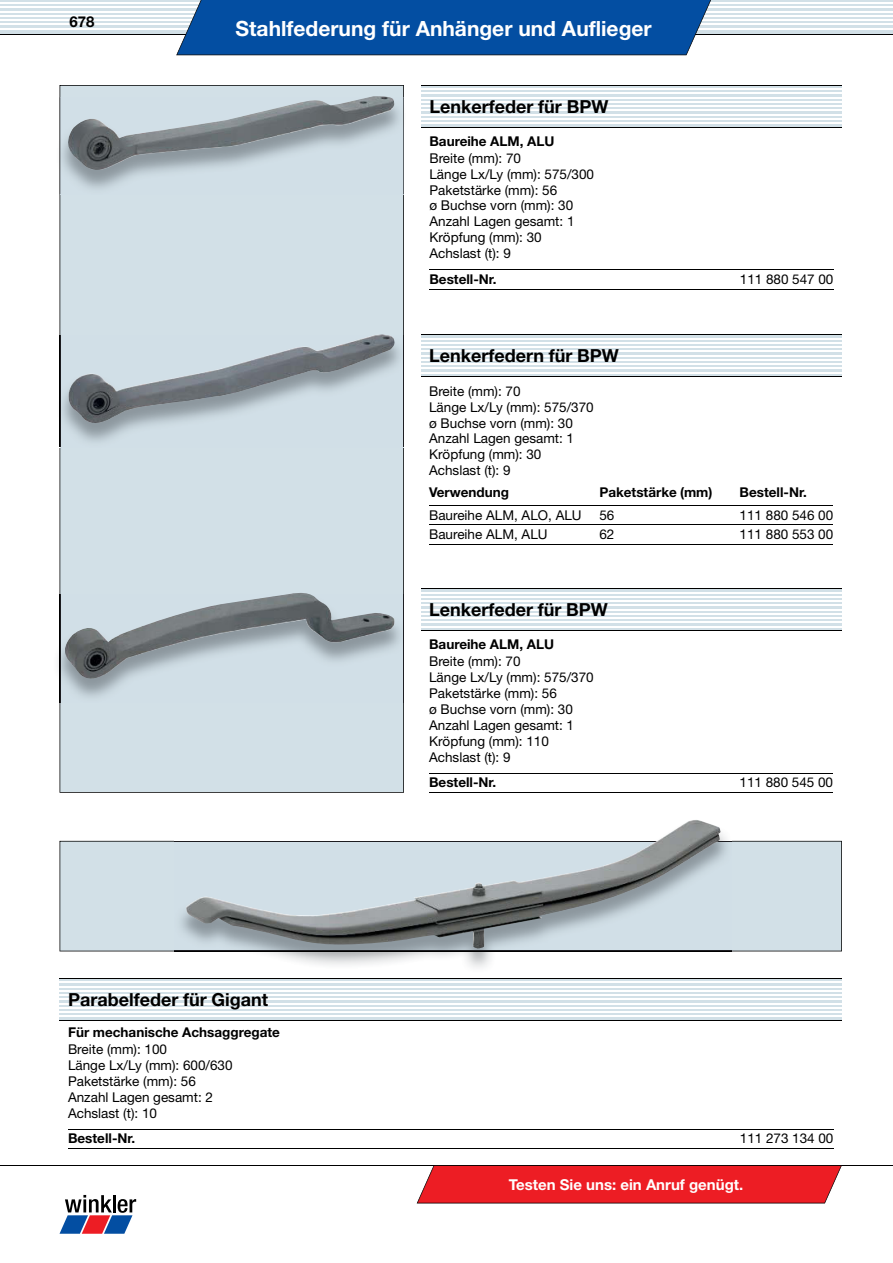
<style>
.page{position:relative;width:893px;height:1263px;background:#fff}
.page>*{position:absolute;margin:0;border:0;box-sizing:border-box;transform-origin:0 0}
.t1{font:700 21px "Helvetica Neue";color:#fff}
.t2{font:700 18px "Helvetica Neue";color:#000}
.t3{font:700 15px "Helvetica Neue";color:#fff}
.t4{font:700 15px "Helvetica Neue";color:#000}
.t5{font:13.5px/15.9px "Helvetica Neue";color:#000}
.t6{font:700 13.5px "Helvetica Neue";color:#000}
</style>
<div class="page">
<svg style="left:0;top:0;width:893px;height:34px;fill:#d2e0e7"></svg>
<hr style="left:0;top:2px;width:893px;height:2px;background:#fff">
<hr style="left:0;top:7px;width:893px;height:1px;background:#fff">
<hr style="left:0;top:11px;width:893px;height:1px;background:#fff">
<hr style="left:0;top:15px;width:893px;height:1px;background:#fff">
<hr style="left:0;top:19px;width:893px;height:2px;background:#fff">
<hr style="left:0;top:24px;width:893px;height:1px;background:#fff">
<hr style="left:0;top:28px;width:893px;height:1px;background:#fff">
<hr style="left:0;top:34px;width:893px;height:1px;background:#000">
<div style="left:176px;top:0;width:535px;height:55px;background:#034ea2"></div>
<svg style="left:60px;top:1195px;width:76px;height:39px"></svg>
<hr style="left:0;top:1165px;width:893px;height:1px;background:#000">
<svg style="left:417px;top:1165px;width:425px;height:38px;background:#e5242b"></svg>
<div style="left:60px;top:85px;width:344px;height:708px;background:#d2e0e7"></div>
<svg style="left:421px;top:86px;width:421px;height:41px;fill:#d2e0e7"></svg>
<hr style="left:421px;top:89px;width:421px;height:1px;background:#fff">
<hr style="left:421px;top:93px;width:421px;height:1px;background:#fff">
<hr style="left:421px;top:97px;width:421px;height:1px;background:#fff">
<hr style="left:421px;top:101px;width:421px;height:2px;background:#fff">
<hr style="left:421px;top:106px;width:421px;height:1px;background:#fff">
<hr style="left:421px;top:110px;width:421px;height:1px;background:#fff">
<hr style="left:421px;top:114px;width:421px;height:1px;background:#fff">
<hr style="left:421px;top:118px;width:421px;height:2px;background:#fff">
<hr style="left:421px;top:123px;width:421px;height:1px;background:#fff">
<hr style="left:421px;top:85px;width:421px;height:1px;background:#000">
<hr style="left:421px;top:127px;width:421px;height:1px;background:#000">
<hr style="left:429px;top:270px;width:311px;height:1px;background:#000">
<hr style="left:429px;top:289px;width:311px;height:1px;background:#000">
<hr style="left:740px;top:270px;width:93px;height:1px;background:#000">
<hr style="left:740px;top:289px;width:93px;height:1px;background:#000">
<img style="left:61px;top:97px;width:342px;height:97px">
<hr style="left:404px;top:97px;width:1px;height:97px;background:#000">
<hr style="left:403px;top:97px;width:1px;height:97px;background:#1d1d21">
<hr style="left:60px;top:97px;width:1px;height:97px;background:#1d1d21">
<img style="left:67px;top:96px;width:328px;height:75px">
<div style="left:60px;top:841px;width:782px;height:110px;background:#d2e0e7"></div>
<svg style="left:421px;top:335px;width:421px;height:42px;fill:#d2e0e7"></svg>
<hr style="left:421px;top:338px;width:421px;height:1px;background:#fff">
<hr style="left:421px;top:342px;width:421px;height:1px;background:#fff">
<hr style="left:421px;top:346px;width:421px;height:2px;background:#fff">
<hr style="left:421px;top:351px;width:421px;height:1px;background:#fff">
<hr style="left:421px;top:355px;width:421px;height:1px;background:#fff">
<hr style="left:421px;top:359px;width:421px;height:1px;background:#fff">
<hr style="left:421px;top:363px;width:421px;height:2px;background:#fff">
<hr style="left:421px;top:368px;width:421px;height:1px;background:#fff">
<hr style="left:421px;top:372px;width:421px;height:1px;background:#fff">
<hr style="left:421px;top:334px;width:421px;height:1px;background:#000">
<hr style="left:421px;top:377px;width:421px;height:1px;background:#000">
<hr style="left:429px;top:505px;width:170px;height:1px;background:#000">
<hr style="left:599px;top:505px;width:141px;height:1px;background:#000">
<hr style="left:740px;top:505px;width:93px;height:1px;background:#000">
<hr style="left:429px;top:524px;width:170px;height:1px;background:#000">
<hr style="left:429px;top:544px;width:170px;height:1px;background:#000">
<hr style="left:599px;top:524px;width:141px;height:1px;background:#000">
<hr style="left:599px;top:544px;width:141px;height:1px;background:#000">
<hr style="left:740px;top:524px;width:93px;height:1px;background:#000">
<hr style="left:740px;top:544px;width:93px;height:1px;background:#000">
<img style="left:59px;top:336px;width:344px;height:111px">
<hr style="left:404px;top:336px;width:1px;height:111px;background:#000">
<hr style="left:60px;top:336px;width:1px;height:111px;background:#1d1d21">
<hr style="left:403px;top:336px;width:1px;height:111px;background:#1d1d21">
<img style="left:68px;top:334px;width:327px;height:90px">
<svg style="left:421px;top:589px;width:421px;height:41px;fill:#d2e0e7"></svg>
<hr style="left:421px;top:592px;width:421px;height:1px;background:#fff">
<hr style="left:421px;top:596px;width:421px;height:1px;background:#fff">
<hr style="left:421px;top:600px;width:421px;height:2px;background:#fff">
<hr style="left:421px;top:605px;width:421px;height:1px;background:#fff">
<hr style="left:421px;top:609px;width:421px;height:1px;background:#fff">
<hr style="left:421px;top:613px;width:421px;height:1px;background:#fff">
<hr style="left:421px;top:617px;width:421px;height:2px;background:#fff">
<hr style="left:421px;top:622px;width:421px;height:1px;background:#fff">
<hr style="left:421px;top:626px;width:421px;height:1px;background:#fff">
<hr style="left:421px;top:588px;width:421px;height:1px;background:#000">
<hr style="left:421px;top:630px;width:421px;height:1px;background:#000">
<hr style="left:429px;top:773px;width:310px;height:1px;background:#000">
<hr style="left:429px;top:792px;width:310px;height:1px;background:#000">
<hr style="left:739px;top:773px;width:94px;height:1px;background:#000">
<hr style="left:739px;top:792px;width:94px;height:1px;background:#000">
<img style="left:58px;top:594px;width:345px;height:109px">
<hr style="left:404px;top:594px;width:1px;height:109px;background:#000">
<hr style="left:60px;top:594px;width:1px;height:109px;background:#1d1d21">
<hr style="left:403px;top:594px;width:1px;height:109px;background:#1d1d21">
<img style="left:64px;top:593px;width:331px;height:86px">
<img style="left:175px;top:834px;width:557px;height:134px">
<hr style="left:175px;top:841px;width:557px;height:1px;background:#1d1d21">
<hr style="left:175px;top:951px;width:557px;height:1px;background:#1d1d21">
<img style="left:186px;top:820px;width:535px;height:128px">
<svg style="left:60px;top:979px;width:782px;height:41px;fill:#d2e0e7"></svg>
<hr style="left:60px;top:982px;width:782px;height:1px;background:#fff">
<hr style="left:60px;top:986px;width:782px;height:1px;background:#fff">
<hr style="left:60px;top:990px;width:782px;height:1px;background:#fff">
<hr style="left:60px;top:994px;width:782px;height:2px;background:#fff">
<hr style="left:60px;top:999px;width:782px;height:1px;background:#fff">
<hr style="left:60px;top:1003px;width:782px;height:1px;background:#fff">
<hr style="left:60px;top:1007px;width:782px;height:1px;background:#fff">
<hr style="left:60px;top:1011px;width:782px;height:2px;background:#fff">
<hr style="left:60px;top:1016px;width:782px;height:1px;background:#fff">
<hr style="left:60px;top:978px;width:782px;height:1px;background:#000">
<hr style="left:60px;top:1020px;width:782px;height:1px;background:#000">
<hr style="left:68px;top:1129px;width:672px;height:1px;background:#000">
<hr style="left:68px;top:1148px;width:672px;height:1px;background:#000">
<hr style="left:740px;top:1129px;width:93px;height:1px;background:#000">
<hr style="left:740px;top:1148px;width:93px;height:1px;background:#000">
<p class="t4" style="left:70px;top:12px;width:27px">678</p>
<h1 class="t1" style="left:236px;top:16px;width:418px">Stahlfederung für Anhänger und Auflieger</h1>
<h2 class="t2" style="left:429px;top:95px;width:180px">Lenkerfeder für BPW</h2>
<p class="t6" style="left:429px;top:133px;width:126px">Baureihe ALM, ALU</p>
<p class="t5" style="left:429px;top:150px;width:166px">Breite (mm): 70<br>Länge Lx/Ly (mm): 575/300<br>Paketstärke (mm): 56<br>ø Buchse vorn (mm): 30<br>Anzahl Lagen gesamt: 1<br>Kröpfung (mm): 30<br>Achslast (t): 9</p>
<p class="t6" style="left:429px;top:271px;width:69px">Bestell-Nr.</p>
<p class="t5" style="left:740px;top:271px;width:95px">111 880 547 00</p>
<h2 class="t2" style="left:429px;top:344px;width:191px">Lenkerfedern für BPW</h2>
<p class="t5" style="left:429px;top:383px;width:166px">Breite (mm): 70<br>Länge Lx/Ly (mm): 575/370 ø Buchse vorn (mm): 30<br>Anzahl Lagen gesamt: 1<br>Kröpfung (mm): 30<br>Achslast (t): 9</p>
<p class="t6" style="left:429px;top:484px;width:82px">Verwendung</p>
<p class="t6" style="left:599px;top:484px;width:115px">Paketstärke (mm)</p>
<p class="t6" style="left:740px;top:484px;width:69px">Bestell-Nr.</p>
<p class="t5" style="left:429px;top:507px;width:154px">Baureihe ALM, ALO, ALU</p>
<p class="t5" style="left:599px;top:507px;width:17px">56</p>
<p class="t5" style="left:740px;top:507px;width:95px">111 880 546 00</p>
<p class="t5" style="left:429px;top:526px;width:120px">Baureihe ALM, ALU</p>
<p class="t5" style="left:599px;top:526px;width:17px">62</p>
<p class="t5" style="left:740px;top:526px;width:95px">111 880 553 00</p>
<h2 class="t2" style="left:429px;top:598px;width:180px">Lenkerfeder für BPW</h2>
<p class="t6" style="left:429px;top:636px;width:126px">Baureihe ALM, ALU</p>
<p class="t5" style="left:429px;top:653px;width:166px">Breite (mm): 70<br>Länge Lx/Ly (mm): 575/370<br>Paketstärke (mm): 56<br>ø Buchse vorn (mm): 30<br>Anzahl Lagen gesamt: 1<br>Kröpfung (mm): 110<br>Achslast (t): 9</p>
<p class="t6" style="left:429px;top:774px;width:69px">Bestell-Nr.</p>
<p class="t5" style="left:739px;top:774px;width:95px">111 880 545 00</p>
<h2 class="t2" style="left:68px;top:988px;width:202px">Parabelfeder für Gigant</h2>
<p class="t6" style="left:68px;top:1024px;width:213px">Für mechanische Achsaggregate</p>
<p class="t5" style="left:68px;top:1041px;width:166px">Breite (mm): 100<br>Länge Lx/Ly (mm): 600/630<br>Paketstärke (mm): 56<br>Anzahl Lagen gesamt: 2<br>Achslast (t): 10</p>
<p class="t6" style="left:68px;top:1130px;width:69px">Bestell-Nr.</p>
<p class="t5" style="left:740px;top:1130px;width:95px">111 273 134 00</p>
<p class="t3" style="left:509px;top:1175px;width:236px">Testen Sie uns: ein Anruf genügt.</p>
</div>
